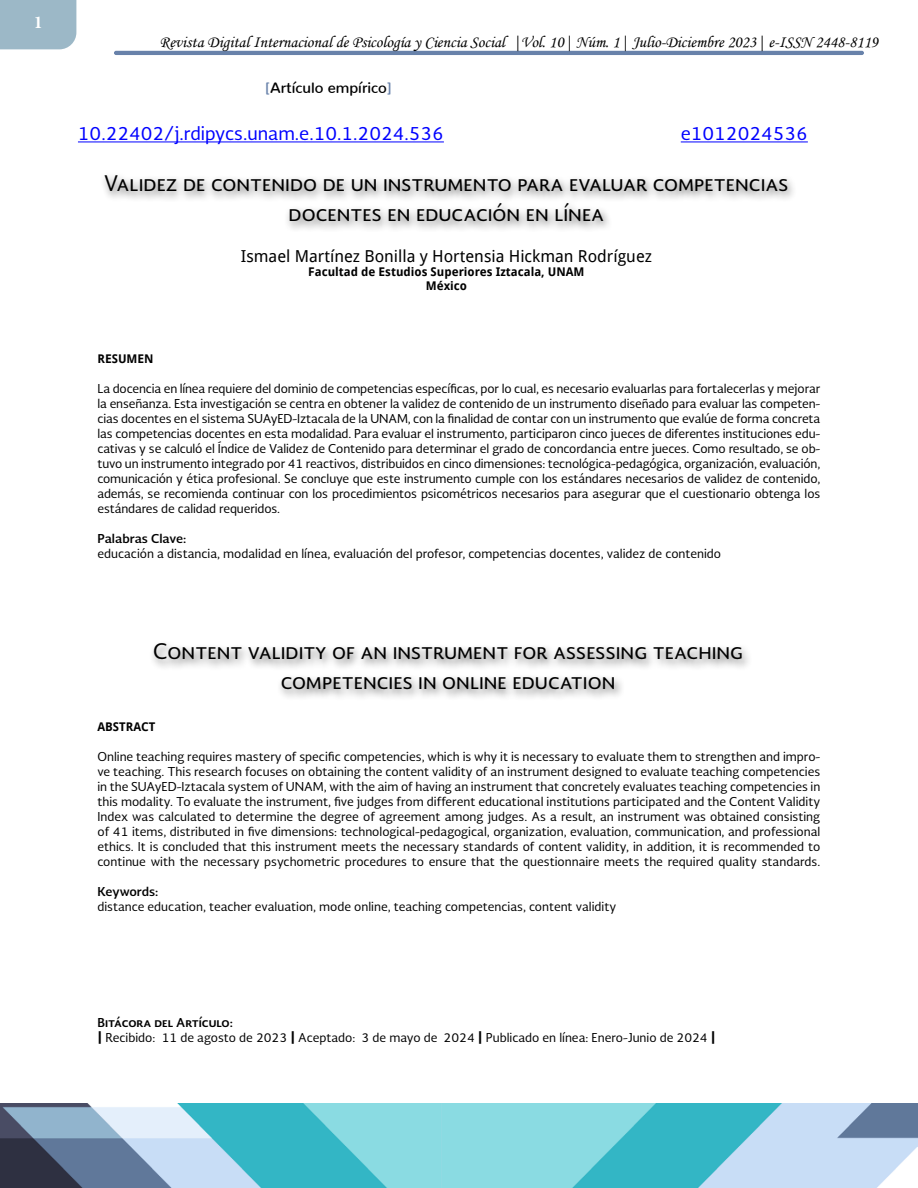
<style>
.page{position:relative;width:918px;height:1188px;background:#fff}
.page>*{position:absolute;margin:0;border:0;box-sizing:border-box;transform-origin:0 0}
.Título_artículo_para_indice_gral{font:21px/30px "Soberana Sans";color:#000;text-align:center}
.Título_ingles_artículo_autoria{font:21px/30px "Soberana Sans";color:#000;text-align:center}
.t1{font:18px "Soberana Sans";color:#00f}
.t2{font:700 18px "Minion Pro";color:#fff}
.t3{font:16.5px "Monotype Corsiva";color:#000}
.autores_texto{font:16.5px "Droid Sans";color:#000}
.Seccion_de_articulo{font:600 15px "Nunito";color:#000}
.Palabras_claves_texto{font:12px/15px "Soberana Sans";letter-spacing:-.01em;color:#000;text-align:justify}
.Abstract_texto{font:12px/15px "Soberana Sans";color:#000;text-align:justify}
.Bitacora_texto{font:12px "Soberana Sans";color:#000}
.autores_texto-2{font:700 12px "Droid Sans";color:#000}
.Palabras_claves_rotulo{font:700 12px "Soberana Sans";color:#000}
.Bitacora_rotulo{font:700 12px "Soberana Sans";color:#000}
.Abstract_rotulo{font:700 12px "Droid Sans";color:#000}
.Resumen_rotulo{font:700 12px "Droid Sans";color:#000}
.s1{color:#6882aa}
.s2{font-weight:900}
</style>
<div class="page">
<div style="left:100px;top:171px;width:697px;height:61px;background:#000;opacity:.6"></div>
<div style="left:148px;top:639px;width:604px;height:62px;background:#000;opacity:.6"></div>
<div style="left:0;top:0;width:76px;height:49px;background:#9cb8c7"></div>
<hr style="left:114px;top:51px;width:750px;height:4px;background:#6882aa;border-radius:2px">
<hr style="left:78px;top:141px;width:366px;height:1px;background:#00f">
<hr style="left:681px;top:141px;width:127px;height:1px;background:#00f">
<img style="left:0;top:1103px;width:918px;height:85px">
<p class="t2" style="left:34px;top:10px;width:10px">1</p>
<p class="t3" style="left:159px;top:31px;width:720px">Revista Digital Internacional de Psicología y Ciencia Social |Vol. 10| Núm. 1| Julio-Diciembre 2023| e-ISSN 2448-8119</p>
<p class="Seccion_de_articulo" style="left:265px;top:75px;width:128px"><span class="s1">[</span>Artículo empírico<span class="s1">]</span></p>
<p class="t1" style="left:78px;top:122px;width:367px">10.22402/j.rdipycs.unam.e.10.1.2024.536</p>
<p class="t1" style="left:681px;top:122px;width:129px">e1012024536</p>
<p class="Título_artículo_para_indice_gral" style="left:104px;top:167px;width:686px">Validez de contenido de un instrumento para evaluar competencias docentes en educación en línea</p>
<p class="autores_texto" style="left:241px;top:244px;width:413px">Ismael Martínez Bonilla y Hortensia Hickman Rodríguez</p>
<p class="autores_texto-2" style="left:308px;top:263px;width:278px">Facultad de Estudios Superiores Iztacala, UNAM</p>
<p class="autores_texto-2" style="left:426px;top:278px;width:43px">México</p>
<p class="Resumen_rotulo" style="left:97px;top:350px;width:58px">RESUMEN</p>
<p class="Palabras_claves_texto" style="left:97px;top:380px;width:724px">La docencia en línea requiere del dominio de competencias específicas, por lo cual, es necesario evaluarlas para fortalecerlas y mejorar la enseñanza. Esta investigación se centra en obtener la validez de contenido de un instrumento diseñado para evaluar las competen&shy;cias docentes en el sistema SUAyED-Iztacala de la UNAM, con la finalidad de contar con un instrumento que evalúe de forma concreta las competencias docentes en esta modalidad. Para evaluar el instrumento, participaron cinco jueces de diferentes instituciones edu&shy;cativas y se calculó el Índice de Validez de Contenido para determinar el grado de concordancia entre jueces. Como resultado, se ob&shy;tuvo un instrumento integrado por 41 reactivos, distribuidos en cinco dimensiones: tecnológica-pedagógica, organización, evaluación, comunicación y ética profesional. Se concluye que este instrumento cumple con los estándares necesarios de validez de contenido, además, se recomienda continuar con los procedimientos psicométricos necesarios para asegurar que el cuestionario obtenga los estándares de calidad requeridos.</p>
<p class="Palabras_claves_rotulo" style="left:97px;top:530px;width:90px">Palabras Clave:</p>
<p class="Palabras_claves_texto" style="left:97px;top:545px;width:625px">educación a distancia, modalidad en línea, evaluación del profesor, competencias docentes, validez de contenido</p>
<p class="Título_ingles_artículo_autoria" style="left:153px;top:636px;width:592px">Content validity of an instrument for assessing teaching competencies in online education</p>
<p class="Abstract_rotulo" style="left:97px;top:718px;width:59px">ABSTRACT</p>
<p class="Abstract_texto" style="left:97px;top:749px;width:724px">Online teaching requires mastery of specific competencies, which is why it is necessary to evaluate them to strengthen and impro&shy;ve teaching. This research focuses on obtaining the content validity of an instrument designed to evaluate teaching competencies in the SUAyED-Iztacala system of UNAM, with the aim of having an instrument that concretely evaluates teaching competencies in this modality. To evaluate the instrument, five judges from different educational institutions participated and the Content Validity Index was calculated to determine the degree of agreement among judges. As a result, an instrument was obtained consisting of 41 items, distributed in five dimensions: technological-pedagogical, organization, evaluation, communication, and professional ethics. It is concluded that this instrument meets the necessary standards of content validity, in addition, it is recommended to continue with the necessary psychometric procedures to ensure that the questionnaire meets the required quality standards.</p>
<p class="Palabras_claves_rotulo" style="left:97px;top:884px;width:63px">Keywords:</p>
<p class="Palabras_claves_texto" style="left:97px;top:899px;width:520px">distance education, teacher evaluation, mode online, teaching competencias, content validity</p>
<p class="Bitacora_rotulo" style="left:97px;top:1015px;width:137px">Bitácora del Artículo:</p>
<p class="Bitacora_texto" style="left:97px;top:1030px;width:620px"><span class="s2">|</span> Recibido: 11 de agosto de 2023 <span class="s2">|</span> Aceptado: 3 de mayo de 2024 <span class="s2">|</span> Publicado en línea: Enero-Junio de 2024 <span class="s2">|</span></p>
</div>
